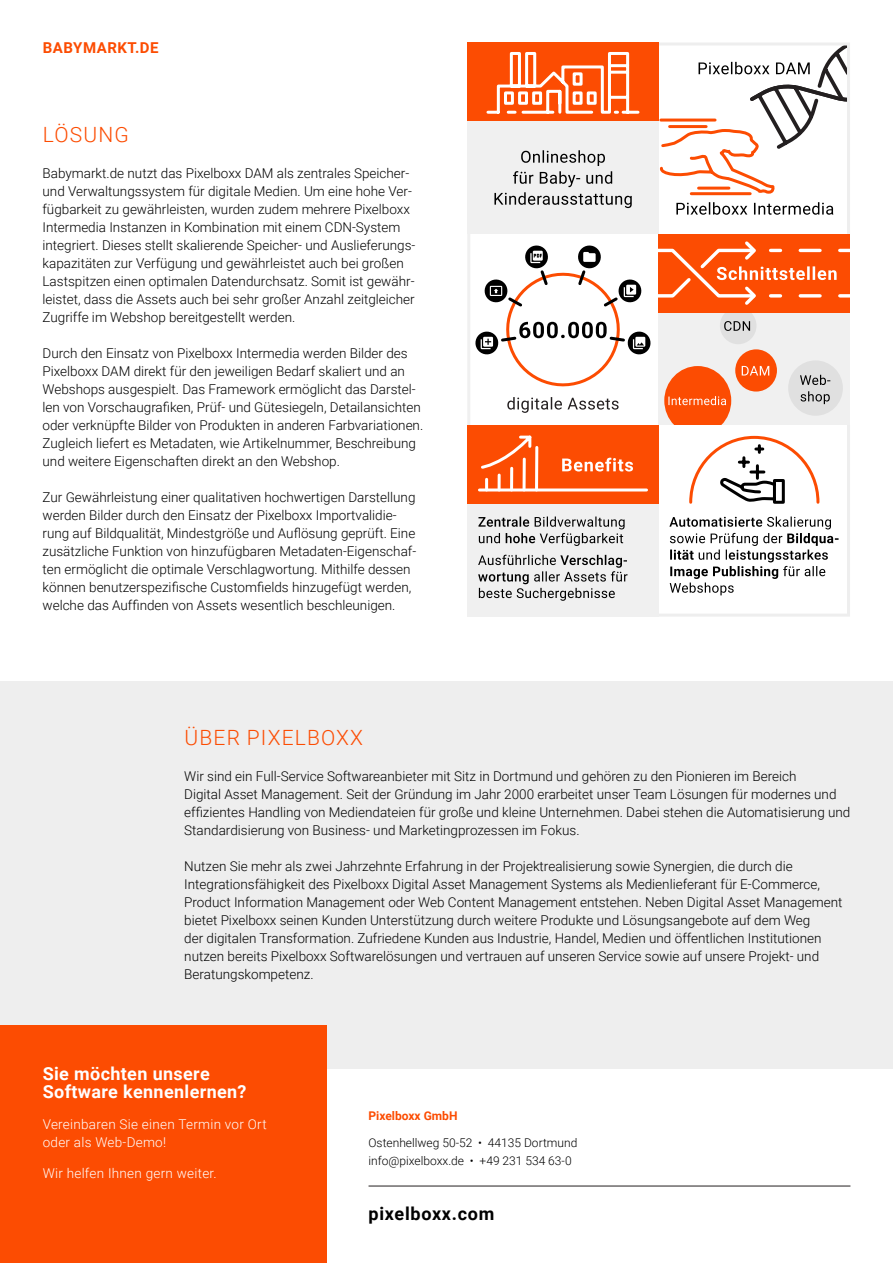
<style>
.page{position:relative;width:893px;height:1263px;background:#fff}
.page>*{position:absolute;margin:0;border:0;box-sizing:border-box;transform-origin:0 0}
.Copy-Headline{font:300 21px "Roboto";letter-spacing:.055em;color:#fc4c02}
.Headline_Call-to-Act{font:700 18px/18px "Roboto";letter-spacing:.02em;color:#fff}
.URL{font:700 18px "Roboto";letter-spacing:.04em;color:#000}
.Produktname_Kategori{font:700 15px "Roboto";letter-spacing:.035em;color:#fc4c02}
.Copy{font:300 13.5px/18px "Roboto";color:#000}
.Copy_Call-to-Action{font:300 13.5px/18px "Roboto";letter-spacing:.02em;color:#fff}
.Adresse_Unternehmen{font:300 12px/18px "Roboto";color:#000}
.Copyright_Unternehme{font:700 12px "Roboto";color:#fc4c02}
</style>
<div class="page">
<div style="left:0;top:682px;width:893px;height:386px;background:#eee"></div>
<div style="left:0;top:1025px;width:326px;height:238px;background:#fc4c02"></div>
<hr style="left:369px;top:1186px;width:481px;height:1px;background:#231f20">
<div style="left:659px;top:234px;width:191px;height:191px;background:#f0f0f0"></div>
<div style="left:664px;top:366px;width:67px;height:69px;background:#fc4c02;border-radius:50%"></div>
<hr style="left:467px;top:234px;width:3px;height:191px;background:#f0f0f0">
<div style="left:467px;top:43px;width:192px;height:191px;background:#f0f0f0"></div>
<div style="left:467px;top:43px;width:192px;height:78px;background:#fc4c02"></div>
<div style="left:467px;top:425px;width:192px;height:192px;background:#f0f0f0"></div>
<div style="left:467px;top:425px;width:192px;height:79px;background:#fc4c02"></div>
<svg style="left:479px;top:435px;width:61px;height:57px"></svg>
<svg style="left:562px;top:458px;width:71px;height:13px"></svg>
<hr style="left:479px;top:488px;width:167px;height:3px;background:#fff">
<svg style="left:658px;top:422px;width:192px;height:195px"></svg>
<svg style="left:478px;top:555px;width:149px;height:46px"></svg>
<svg style="left:478px;top:516px;width:147px;height:30px"></svg>
<svg style="left:475px;top:42px;width:375px;height:371px"></svg>
<p class="Produktname_Kategori" style="left:43px;top:37px;width:117px">BABYMARKT.DE</p>
<p class="Copy-Headline" style="left:43px;top:119px;width:87px">LÖSUNG</p>
<p class="Copy" style="left:43px;top:163px;width:374px">Babymarkt.de nutzt das Pixelboxx DAM als zentrales Speicher&shy;und Verwaltungssystem für digitale Medien. Um eine hohe Ver&shy;fügbarkeit zu gewährleisten, wurden zudem mehrere Pixelboxx Intermedia Instanzen in Kombination mit einem CDN-System integriert. Dieses stellt skalierende Speicher- und Auslieferungs&shy;kapazitäten zur Verfügung und gewährleistet auch bei großen Lastspitzen einen optimalen Datendurchsatz. Somit ist gewähr&shy;leistet, dass die Assets auch bei sehr großer Anzahl zeitgleicher Zugriffe im Webshop bereitgestellt werden.</p>
<p class="Copy" style="left:43px;top:343px;width:382px">Durch den Einsatz von Pixelboxx Intermedia werden Bilder des Pixelboxx DAM direkt für den jeweiligen Bedarf skaliert und an Webshops ausgespielt. Das Framework ermöglicht das Darstel&shy;len von Vorschaugrafiken, Prüf- und Gütesiegeln, Detailansichten oder verknüpfte Bilder von Produkten in anderen Farbvariationen.<br>Zugleich liefert es Metadaten, wie Artikelnummer, Beschreibung und weitere Eigenschaften direkt an den Webshop.</p>
<p class="Copy" style="left:43px;top:487px;width:375px">Zur Gewährleistung einer qualitativen hochwertigen Darstellung werden Bilder durch den Einsatz der Pixelboxx Importvalidie&shy;rung auf Bildqualität, Mindestgröße und Auflösung geprüft. Eine zusätzliche Funktion von hinzufügbaren Metadaten-Eigenschaf&shy;ten ermöglicht die optimale Verschlagwortung. Mithilfe dessen können benutzerspezifische Customfields hinzugefügt werden, welche das Auffinden von Assets wesentlich beschleunigen.</p>
<p class="Copy-Headline" style="left:185px;top:722px;width:180px">ÜBER PIXELBOXX</p>
<p class="Copy" style="left:184px;top:766px;width:668px">Wir sind ein Full-Service Softwareanbieter mit Sitz in Dortmund und gehören zu den Pionieren im Bereich<br>Digital Asset Management. Seit der Gründung im Jahr 2000 erarbeitet unser Team Lösungen für modernes und effizientes Handling von Mediendateien für große und kleine Unternehmen. Dabei stehen die Automatisierung und Standardisierung von Business- und Marketingprozessen im Fokus.</p>
<p class="Copy" style="left:184px;top:856px;width:660px">Nutzen Sie mehr als zwei Jahrzehnte Erfahrung in der Projektrealisierung sowie Synergien, die durch die Integrationsfähigkeit des Pixelboxx Digital Asset Management Systems als Medienlieferant für E-Commerce, Product Information Management oder Web Content Management entstehen. Neben Digital Asset Management bietet Pixelboxx seinen Kunden Unterstützung durch weitere Produkte und Lösungsangebote auf dem Weg<br>der digitalen Transformation. Zufriedene Kunden aus Industrie, Handel, Medien und öffentlichen Institutionen nutzen bereits Pixelboxx Softwarelösungen und vertrauen auf unseren Service sowie auf unsere Projekt- und Beratungskompetenz.</p>
<p class="Headline_Call-to-Act" style="left:43px;top:1064px;width:205px">Sie möchten unsere<br>Software kennenlernen?</p>
<p class="Copy_Call-to-Action" style="left:43px;top:1115px;width:225px">Vereinbaren Sie einen Termin vor Ort oder als Web-Demo!</p>
<p class="Copy_Call-to-Action" style="left:43px;top:1163px;width:176px">Wir helfen Ihnen gern weiter.</p>
<p class="Copyright_Unternehme" style="left:369px;top:1107px;width:91px">Pixelboxx GmbH</p>
<p class="Adresse_Unternehmen" style="left:369px;top:1133px;width:210px">Ostenhellweg 50-52 • 44135 Dortmund info@pixelboxx.de • +49 231 534 63-0</p>
<p class="URL" style="left:369px;top:1201px;width:127px">pixelboxx.com</p>
</div>
